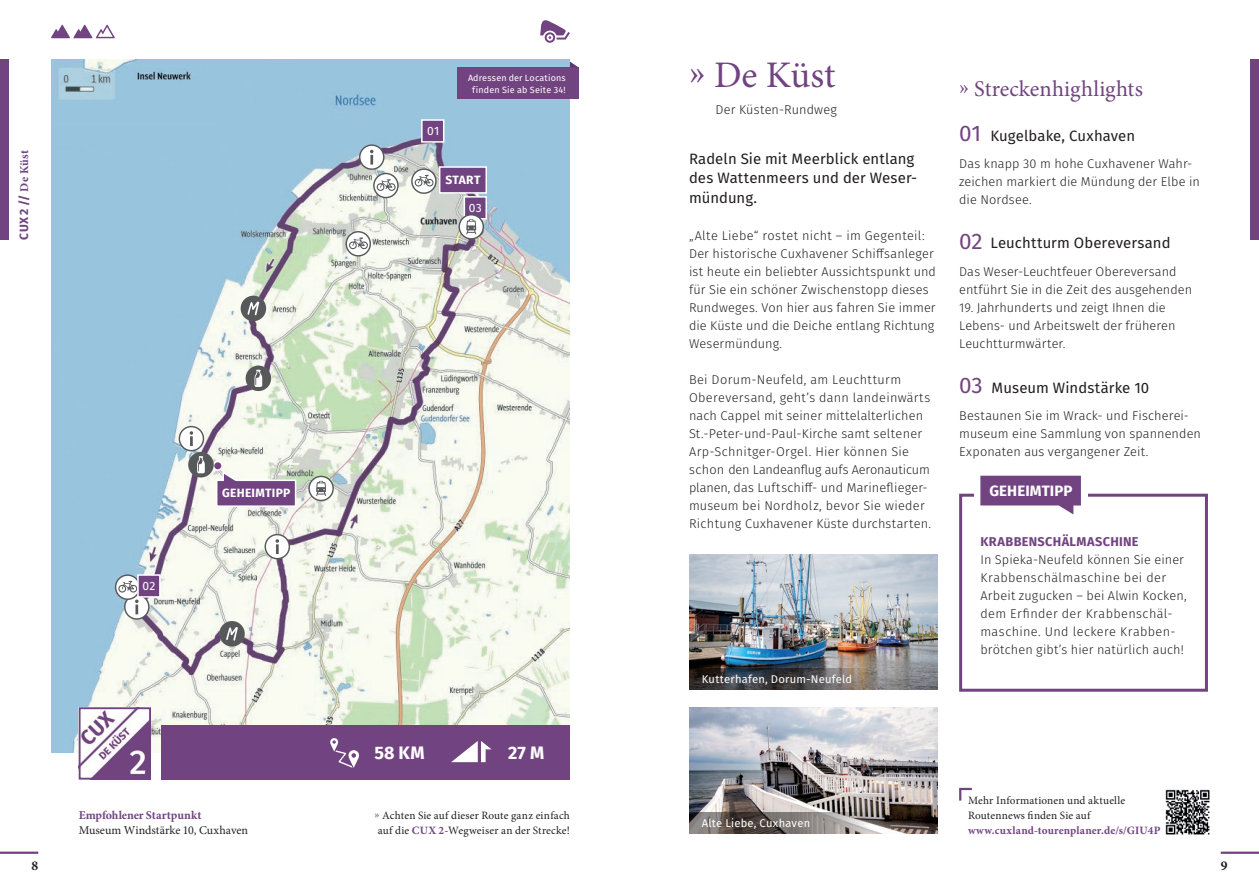
<style>
.page{position:relative;width:1259px;height:893px;background:#fff}
.page>*{position:absolute;margin:0;border:0;box-sizing:border-box;transform-origin:0 0}
.t1{font:37.5px "Minion Pro";letter-spacing:-.005em;color:#714481}
.t2{font:22.5px "Minion Pro";color:#714481}
.t3{font:22.5px "Fira Sans";color:#714481}
.t4{font:700 18px "Fira Sans";color:#fff}
.t5{font:15px/19.8px "Fira Sans";letter-spacing:.005em;color:#231f20}
.t6{font:700 15px "Fira Sans";letter-spacing:.005em;color:#fff}
.t7{font:700 13.5px "Minion Pro";color:#231f20}
.t8{font:300 12.75px/18px "Fira Sans";letter-spacing:.01em;color:#231f20}
.t9{font:700 12.75px "Fira Sans";letter-spacing:.025em;color:#714481}
.t10{font:12px "Minion Pro";letter-spacing:-.005em;color:#231f20}
.t11{font:700 12px "Minion Pro";letter-spacing:-.005em;color:#714481}
.t12{font:700 12px "Fira Sans";letter-spacing:.025em;color:#fff}
.t13{font:700 12px "Fira Sans";color:#714481}
.t14{font:12px "Fira Sans";color:#fff}
.t15{font:11.25px/15px "Minion Pro";letter-spacing:.01em;color:#231f20}
.t16{font:11.25px "Fira Sans";letter-spacing:.02em;color:#fff}
.t17{font:700 11.25px "Minion Pro";letter-spacing:.015em;color:#714481}
.t18{font:9px/12px "Fira Sans";letter-spacing:.02em;color:#fff;text-align:center}
.s1{font-family:"Minion Pro"}
.s2{color:#714481}
.s3{font-weight:700;color:#714481}
</style>
<div class="page">
<img style="left:51px;top:60px;width:519px;height:693px">
<div style="left:0;top:60px;width:9px;height:180px;background:#714481"></div>
<div style="left:1250px;top:60px;width:9px;height:180px;background:#714481"></div>
<img style="left:82px;top:710px;width:66px;height:67px">
<div style="left:79px;top:707px;width:72px;height:73px;border:2px solid #714481"></div>
<div style="left:162px;top:726px;width:408px;height:54px;background:#714481"></div>
<img style="left:689px;top:708px;width:249px;height:126px">
<img style="left:689px;top:555px;width:249px;height:135px">
<svg style="left:689px;top:812px;width:180px;height:21px;background:#797370"></svg>
<svg style="left:51px;top:25px;width:64px;height:13px"></svg>
<div style="left:457px;top:67px;width:121px;height:32px;background:#714481"></div>
<svg style="left:570px;top:62px;width:8px;height:5px"></svg>
<div style="left:959px;top:494px;width:249px;height:198px;border:3px solid #714481"></div>
<div style="left:974px;top:476px;width:113px;height:29px;background:#fff"></div>
<svg style="left:980px;top:476px;width:101px;height:38px"></svg>
<svg style="left:540px;top:20px;width:30px;height:23px"></svg>
<svg style="left:308px;top:476px;width:26px;height:25px"></svg>
<svg style="left:264px;top:534px;width:26px;height:25px"></svg>
<div style="left:241px;top:296px;width:25px;height:25px;background:#57585a;border-radius:50%"></div>
<svg style="left:247px;top:301px;width:12px;height:14px"></svg>
<div style="left:213px;top:462px;width:9px;height:8px;background:#714481;border-radius:50%"></div>
<div style="left:213px;top:461px;width:10px;height:10px;border:2px solid #fff;border-radius:50%"></div>
<svg style="left:215px;top:470px;width:82px;height:38px"></svg>
<div style="left:421px;top:119px;width:23px;height:24px;background:#714481;border:2px solid #fff"></div>
<div style="left:246px;top:366px;width:25px;height:25px;background:#57585a;border-radius:50%"></div>
<svg style="left:254px;top:370px;width:8px;height:17px"></svg>
<div style="left:188px;top:452px;width:26px;height:25px;background:#57585a;border-radius:50%"></div>
<svg style="left:179px;top:426px;width:26px;height:47px"></svg>
<svg style="left:411px;top:166px;width:77px;height:28px"></svg>
<svg style="left:359px;top:144px;width:40px;height:54px"></svg>
<svg style="left:345px;top:231px;width:26px;height:26px"></svg>
<hr style="left:0;top:852px;width:38px;height:2px;background:#714481">
<hr style="left:1220px;top:852px;width:39px;height:2px;background:#714481">
<div style="left:463px;top:196px;width:24px;height:23px;background:#714481;border:2px solid #fff"></div>
<svg style="left:458px;top:214px;width:26px;height:26px"></svg>
<svg style="left:689px;top:668px;width:180px;height:22px;background:#4b4949"></svg>
<svg style="left:115px;top:574px;width:35px;height:46px"></svg>
<div style="left:137px;top:574px;width:24px;height:24px;background:#714481;border:2px solid #fff"></div>
<svg style="left:959px;top:787px;width:13px;height:14px"></svg>
<img style="left:1165px;top:789px;width:45px;height:46px">
<div style="left:219px;top:621px;width:26px;height:25px;background:#57585a;border-radius:50%"></div>
<svg style="left:226px;top:627px;width:12px;height:14px"></svg>
<svg style="left:330px;top:738px;width:29px;height:30px"></svg>
<svg style="left:451px;top:741px;width:40px;height:21px"></svg>
<p class="t18" style="left:468px;top:71px;width:99px">Adressen der Locations finden Sie ab Seite 34!</p>
<h1 class="t1" style="left:689px;top:50px;width:148px">» De Küst</h1>
<p class="t8" style="left:715px;top:100px;width:123px">Der Küsten-Rundweg</p>
<h2 class="t2" style="left:959px;top:73px;width:185px">» Streckenhighlights</h2>
<p class="t13" style="left:14px;top:240px;width:91px;rotate:-90deg">CUX 2 // <span class="s1">De Küst</span></p>
<h2 class="t3" style="left:959px;top:116px;width:24px">01</h2>
<p class="t14" style="left:427px;top:121px;width:14px">01</p>
<p class="t5" style="left:990px;top:125px;width:146px">Kugelbake, Cuxhaven</p>
<p class="t12" style="left:445px;top:170px;width:37px">START</p>
<p class="t14" style="left:469px;top:198px;width:14px">03</p>
<p class="t5" style="left:689px;top:148px;width:229px">Radeln Sie mit Meerblick entlang des Wattenmeers und der Weser&shy;mündung.</p>
<p class="t8" style="left:959px;top:154px;width:242px">Das knapp 30 m hohe Cuxhavener Wahr&shy;zeichen markiert die Mündung der Elbe in die Nordsee.</p>
<p class="t14" style="left:142px;top:576px;width:14px">02</p>
<p class="t8" style="left:689px;top:226px;width:248px">„Alte Liebe“ rostet nicht – im Gegenteil:<br>Der historische Cuxhavener Schiffsanleger ist heute ein beliebter Aussichtspunkt und für Sie ein schöner Zwischenstopp dieses Rundweges. Von hier aus fahren Sie immer die Küste und die Deiche entlang Richtung Wesermündung.</p>
<p class="t8" style="left:689px;top:370px;width:243px">Bei Dorum-Neufeld, am Leuchtturm Obereversand, geht’s dann landeinwärts nach Cappel mit seiner mittelalterlichen St.-Peter-und-Paul-Kirche samt seltener Arp-Schnitger-Orgel. Hier können Sie schon den Landeanflug aufs Aeronauticum planen, das Luftschiff- und Marineflieger&shy;museum bei Nordholz, bevor Sie wieder Richtung Cuxhavener Küste durchstarten.</p>
<h2 class="t3" style="left:959px;top:224px;width:25px">02</h2>
<p class="t5" style="left:990px;top:232px;width:182px">Leuchtturm Obereversand</p>
<p class="t8" style="left:959px;top:262px;width:234px">Das Weser-Leuchtfeuer Obereversand entführt Sie in die Zeit des ausgehenden</p>
<p class="t8" style="left:959px;top:298px;width:218px">19. Jahrhunderts und zeigt Ihnen die<br>Lebens- und Arbeitswelt der früheren<br>Leuchtturmwärter.</p>
<h2 class="t3" style="left:959px;top:368px;width:25px">03</h2>
<p class="t5" style="left:991px;top:377px;width:159px">Museum Windstärke 10</p>
<p class="t8" style="left:959px;top:406px;width:243px">Bestaunen Sie im Wrack- und Fischerei&shy;museum eine Sammlung von spannenden<br>Exponaten aus vergangener Zeit.</p>
<p class="t12" style="left:222px;top:483px;width:70px">GEHEIMTIPP</p>
<p class="t6" style="left:989px;top:478px;width:84px">GEHEIMTIPP</p>
<h3 class="t4" style="left:374px;top:737px;width:52px">58 KM</h3>
<h3 class="t4" style="left:508px;top:737px;width:38px">27 M</h3>
<p class="t16" style="left:702px;top:671px;width:152px">Kutterhafen, Dorum-Neufeld</p>
<p class="t9" style="left:980px;top:530px;width:160px">KRABBENSCHÄLMASCHINE</p>
<p class="t8" style="left:980px;top:550px;width:208px">In Spieka-Neufeld können Sie einer Krabbenschälmaschine bei der Arbeit zugucken – bei Alwin Kocken, dem Erfinder der Krabbenschäl&shy;maschine. Und leckere Krabben&shy;brötchen gibt’s hier natürlich auch!</p>
<p class="t11" style="left:79px;top:806px;width:124px">Empfohlener Startpunkt</p>
<p class="t10" style="left:79px;top:822px;width:171px">Museum Windstärke 10, Cuxhaven</p>
<p class="t15" style="left:375px;top:807px;width:197px"><span class="s2">»</span> Achten Sie auf dieser Route ganz einfach auf die <span class="s3">CUX 2</span>-Wegweiser an der Strecke!</p>
<p class="t16" style="left:702px;top:815px;width:110px">Alte Liebe, Cuxhaven</p>
<p class="t15" style="left:968px;top:792px;width:159px">Mehr Informationen und aktuelle<br>Routennews finden Sie auf</p>
<p class="t17" style="left:968px;top:822px;width:194px">www.cuxland-tourenplaner.de/s/GIU4P</p>
<p class="t7" style="left:32px;top:856px;width:8px">8</p>
<p class="t7" style="left:1220px;top:856px;width:8px">9</p>
</div>
